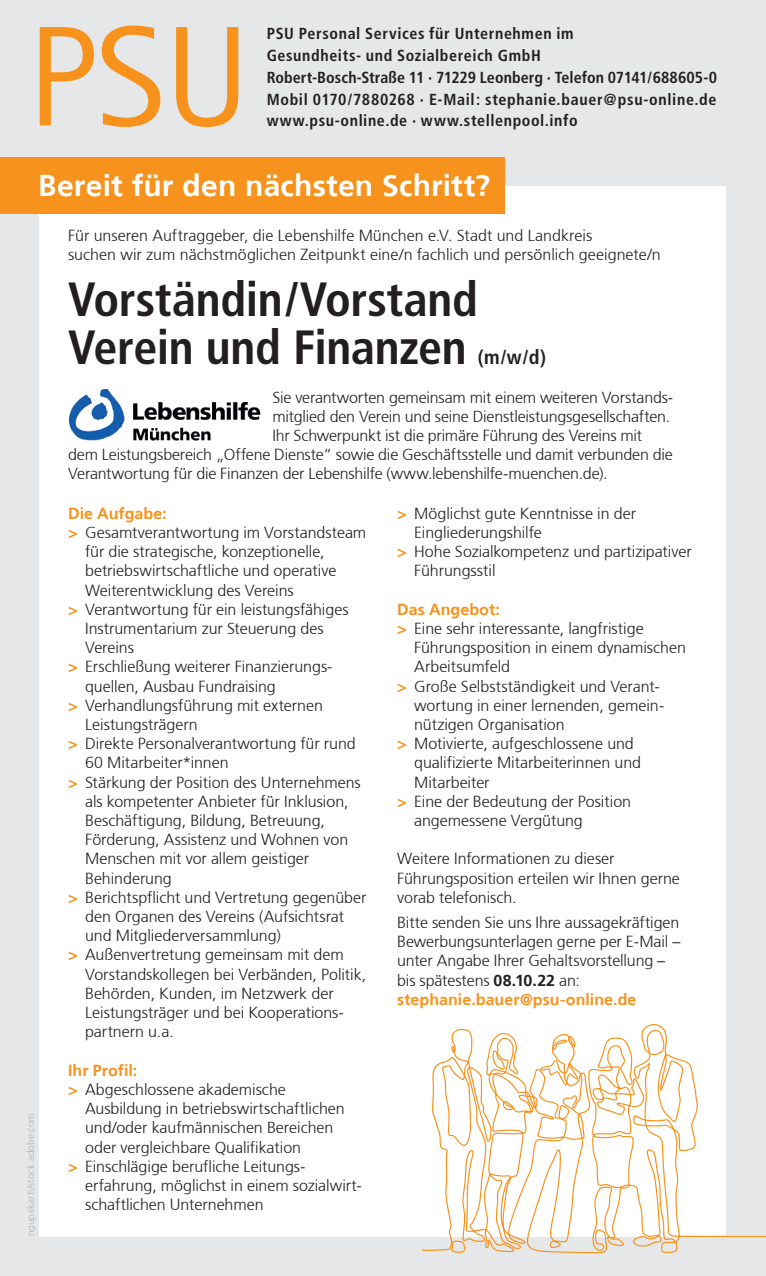
<style>
.page{position:relative;width:766px;height:1276px;background:#fff}
.page>*{position:absolute;margin:0;border:0;box-sizing:border-box;transform-origin:0 0}
.t1{font:700 condensed 48px/48px "Frutiger";letter-spacing:-.01em;color:#231f20}
.t2{font:700 30px "Frutiger";letter-spacing:.005em;color:#fff}
.t3{font:700 condensed 20px "Frutiger";color:#231f20}
.t4{font:300 16px/19.2px "Frutiger";letter-spacing:-.005em;color:#231f20}
.t5{font:700 condensed 16px/21.8px "Frutiger";letter-spacing:.035em;color:#231f20}
.t6{font:700 16px "Frutiger";letter-spacing:.005em;color:#f7931d}
.t7{font:300 10px "Frutiger";letter-spacing:.005em;color:#b2b3b7}
.s1{font-weight:700;color:#f7931d}
.s2{font-weight:700}
</style>
<div class="page">
<div style="left:0;top:0;width:765px;height:1276px;background:#e6e7e9"></div>
<div style="left:40px;top:186px;width:686px;height:1050px;background:#fff"></div>
<svg style="left:40px;top:27px;width:54px;height:98px"></svg>
<svg style="left:102px;top:26px;width:58px;height:101px"></svg>
<svg style="left:176px;top:27px;width:62px;height:100px"></svg>
<div style="left:0;top:157px;width:505px;height:57px;background:#f7931d"></div>
<svg style="left:419px;top:1024px;width:346px;height:230px"></svg>
<img style="left:69px;top:388px;width:192px;height:53px">
<p class="t5" style="left:266px;top:23px;width:452px">PSU Personal Services für Unternehmen im<br>Gesundheits- und Sozialbereich GmbH<br>Robert-Bosch-Straße 11 · 71229 Leonberg · Telefon 07141/688605-0<br>Mobil 0170/7880268 · E-Mail: stephanie.bauer@psu-online.de www.psu-online.de · www.stellenpool.info</p>
<h2 class="t2" style="left:38px;top:168px;width:453px">Bereit für den nächsten Schritt?</h2>
<p class="t7" style="left:25px;top:1236px;width:124px;rotate:-90deg">ngupakarti/stock.adobe.com</p>
<p class="t4" style="left:68px;top:226px;width:594px">Für unseren Auftraggeber, die Lebenshilfe München e.V. Stadt und Landkreis<br>suchen wir zum nächstmöglichen Zeitpunkt eine/n fachlich und persönlich geeignete/n</p>
<h1 class="t1" style="left:68px;top:275px;width:411px">Vorständin/Vorstand<br>Verein und Finanzen</h1>
<p class="t3" style="left:477px;top:345px;width:70px">(m/w/d)</p>
<p class="t4" style="left:272px;top:387px;width:402px">Sie verantworten gemeinsam mit einem weiteren Vorstands-</p>
<p class="t4" style="left:272px;top:407px;width:399px">mitglied den Verein und seine Dienstleistungsgesellschaften.</p>
<p class="t4" style="left:272px;top:426px;width:371px">Ihr Schwerpunkt ist die primäre Führung des Vereins mit</p>
<p class="t4" style="left:68px;top:445px;width:606px">dem Leistungsbereich „Offene Dienste“ sowie die Geschäftsstelle und damit verbunden die</p>
<p class="t4" style="left:68px;top:464px;width:540px">Verantwortung für die Finanzen der Lebenshilfe (www.lebenshilfe-muenchen.de).</p>
<p class="t6" style="left:68px;top:504px;width:100px">Die Aufgabe:</p>
<p class="t4" style="left:68px;top:523px;width:299px"><span class="s1">&gt;</span> Gesamtverantwortung im Vorstandsteam</p>
<p class="t4" style="left:85px;top:542px;width:241px">für die strategische, konzeptionelle,</p>
<p class="t4" style="left:85px;top:561px;width:253px">betriebswirtschaftliche und operative</p>
<p class="t4" style="left:85px;top:580px;width:210px">Weiterentwicklung des Vereins</p>
<p class="t4" style="left:68px;top:600px;width:282px"><span class="s1">&gt;</span> Verantwortung für ein leistungsfähiges</p>
<p class="t4" style="left:85px;top:619px;width:240px">Instrumentarium zur Steuerung des</p>
<p class="t4" style="left:85px;top:638px;width:50px">Vereins</p>
<p class="t4" style="left:68px;top:657px;width:266px"><span class="s1">&gt;</span> Erschließung weiterer Finanzierungs-</p>
<p class="t4" style="left:85px;top:676px;width:192px">quellen, Ausbau Fundraising</p>
<p class="t4" style="left:68px;top:696px;width:256px"><span class="s1">&gt;</span> Verhandlungsführung mit externen</p>
<p class="t4" style="left:85px;top:715px;width:114px">Leistungsträgern</p>
<p class="t4" style="left:68px;top:734px;width:289px"><span class="s1">&gt;</span> Direkte Personalverantwortung für rund</p>
<p class="t4" style="left:85px;top:753px;width:145px">60 Mitarbeiter*innen</p>
<p class="t4" style="left:68px;top:772px;width:294px"><span class="s1">&gt;</span> Stärkung der Position des Unternehmens</p>
<p class="t4" style="left:85px;top:792px;width:265px">als kompetenter Anbieter für Inklusion,</p>
<p class="t4" style="left:85px;top:811px;width:241px">Beschäftigung, Bildung, Betreuung,</p>
<p class="t4" style="left:85px;top:830px;width:265px">Förderung, Assistenz und Wohnen von</p>
<p class="t4" style="left:85px;top:849px;width:226px">Menschen mit vor allem geistiger</p>
<p class="t4" style="left:85px;top:868px;width:88px">Behinderung</p>
<p class="t4" style="left:68px;top:888px;width:300px"><span class="s1">&gt;</span> Berichtspflicht und Vertretung gegenüber</p>
<p class="t4" style="left:85px;top:907px;width:260px">den Organen des Vereins (Aufsichtsrat</p>
<p class="t4" style="left:85px;top:926px;width:197px">und Mitgliederversammlung)</p>
<p class="t4" style="left:68px;top:945px;width:277px"><span class="s1">&gt;</span> Außenvertretung gemeinsam mit dem</p>
<p class="t4" style="left:85px;top:964px;width:282px">Vorstandskollegen bei Verbänden, Politik,</p>
<p class="t4" style="left:85px;top:984px;width:250px">Behörden, Kunden, im Netzwerk der</p>
<p class="t4" style="left:85px;top:1003px;width:260px">Leistungsträger und bei Kooperations-</p>
<p class="t4" style="left:85px;top:1022px;width:90px">partnern u.a.</p>
<p class="t6" style="left:68px;top:1060px;width:71px">Ihr Profil:</p>
<p class="t4" style="left:68px;top:1080px;width:219px"><span class="s1">&gt;</span> Abgeschlossene akademische</p>
<p class="t4" style="left:85px;top:1099px;width:261px">Ausbildung in betriebswirtschaftlichen</p>
<p class="t4" style="left:85px;top:1118px;width:250px">und/oder kaufmännischen Bereichen</p>
<p class="t4" style="left:85px;top:1137px;width:217px">oder vergleichbare Qualifikation</p>
<p class="t4" style="left:68px;top:1156px;width:239px"><span class="s1">&gt;</span> Einschlägige berufliche Leitungs-</p>
<p class="t4" style="left:85px;top:1176px;width:278px">erfahrung, möglichst in einem sozialwirt-</p>
<p class="t4" style="left:85px;top:1195px;width:180px">schaftlichen Unternehmen</p>
<p class="t4" style="left:397px;top:504px;width:240px"><span class="s1">&gt;</span> Möglichst gute Kenntnisse in der</p>
<p class="t4" style="left:414px;top:523px;width:129px">Eingliederungshilfe</p>
<p class="t4" style="left:397px;top:542px;width:296px"><span class="s1">&gt;</span> Hohe Sozialkompetenz und partizipativer</p>
<p class="t4" style="left:414px;top:561px;width:83px">Führungsstil</p>
<p class="t6" style="left:397px;top:600px;width:104px">Das Angebot:</p>
<p class="t4" style="left:397px;top:619px;width:248px"><span class="s1">&gt;</span> Eine sehr interessante, langfristige</p>
<p class="t4" style="left:414px;top:638px;width:273px">Führungsposition in einem dynamischen</p>
<p class="t4" style="left:414px;top:657px;width:97px">Arbeitsumfeld</p>
<p class="t4" style="left:397px;top:676px;width:264px"><span class="s1">&gt;</span> Große Selbstständigkeit und Verant-</p>
<p class="t4" style="left:414px;top:696px;width:251px">wortung in einer lernenden, gemein-</p>
<p class="t4" style="left:414px;top:715px;width:152px">nützigen Organisation</p>
<p class="t4" style="left:397px;top:734px;width:238px"><span class="s1">&gt;</span> Motivierte, aufgeschlossene und</p>
<p class="t4" style="left:414px;top:753px;width:228px">qualifizierte Mitarbeiterinnen und</p>
<p class="t4" style="left:414px;top:772px;width:77px">Mitarbeiter</p>
<p class="t4" style="left:397px;top:792px;width:235px"><span class="s1">&gt;</span> Eine der Bedeutung der Position</p>
<p class="t4" style="left:414px;top:811px;width:170px">angemessene Vergütung</p>
<p class="t4" style="left:397px;top:849px;width:284px">Weitere Informationen zu dieser<br>Führungsposition erteilen wir Ihnen gerne vorab telefonisch.</p>
<p class="t4" style="left:397px;top:913px;width:284px">Bitte senden Sie uns Ihre aussagekräftigen Bewerbungsunterlagen gerne per E-Mail – unter Angabe Ihrer Gehaltsvorstellung – bis spätestens <span class="s2">08.10.22</span> an: <span class="s1">stephanie.bauer@psu-online.de</span></p>
</div>
